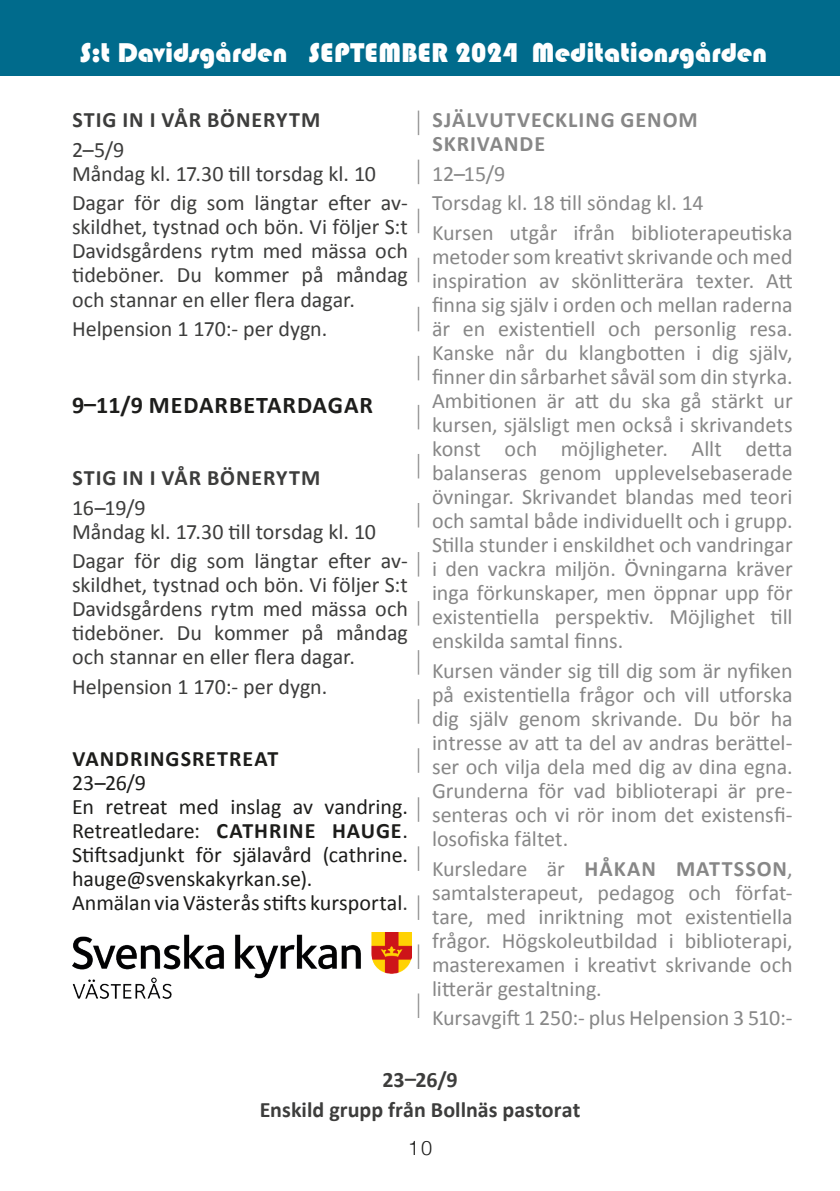
<style>
.page{position:relative;width:840px;height:1191px;background:#fff}
.page>*{position:absolute;margin:0;border:0;box-sizing:border-box;transform-origin:0 0}
.Program_normal_S_t_David{font:28px "Bauhaus 93";color:#fff}
.t1{font:700 24px "Calibri";letter-spacing:.04em;color:#1d1d1b}
.t2{font:22px/24px "Calibri";color:#878787;text-align:justify}
.Program_normal_S_t_David-2{font:22px/24px "Calibri";color:#3d3d3c;text-align:justify}
.Program_normal_S_t_David-3{font:22px/24px "Calibri";letter-spacing:-.005em;color:#1d1d1b;text-align:justify}
.Program_normal_S_t_David-4{font:700 22px "Calibri";letter-spacing:.005em;color:#3d3d3c}
.Program_normal_S_t_David-5{font:700 22px "Calibri";letter-spacing:.04em;color:#3d3d3c}
.t3{font:700 22px/24px "Calibri";letter-spacing:.04em;color:#878787}
.Program_normal_S_t_David-6{font:700 22px "Calibri";letter-spacing:.04em;color:#1d1d1b}
.hedens_rubrik_2{font:300 20px "Helvetica";color:#1d1d1b}
.s1{font-weight:700}
.s2{color:#3d3d3c}
</style>
<div class="page">
<div style="left:0;top:0;width:839px;height:76px;background:#006b8c"></div>
<svg style="left:417px;top:111px;width:2px;height:907px"></svg>
<img style="left:72px;top:932px;width:339px;height:66px">
<p class="Program_normal_S_t_David" style="left:80px;top:37px;width:688px">S:t Davidsgården SEPTEMBER 2024 Meditationsgården</p>
<p class="Program_normal_S_t_David-5" style="left:72px;top:106px;width:249px">STIG IN I VÅR BÖNERYTM</p>
<p class="Program_normal_S_t_David-2" style="left:72px;top:136px;width:54px">2–5/9</p>
<p class="Program_normal_S_t_David-2" style="left:72px;top:160px;width:305px">Måndag kl. 17.30 till torsdag kl. 10</p>
<p class="Program_normal_S_t_David-2" style="left:72px;top:190px;width:337px">Dagar för dig som längtar efter av&shy;skildhet, tystnad och bön. Vi följer S:t Davidsgårdens rytm med mässa och tideböner. Du kommer på måndag och stannar en eller flera dagar.</p>
<p class="Program_normal_S_t_David-2" style="left:72px;top:316px;width:257px">Helpension 1 170:- per dygn.</p>
<p class="t3" style="left:432px;top:107px;width:267px">SJÄLVUTVECKLING GENOM<br>SKRIVANDE</p>
<p class="t2" style="left:432px;top:160px;width:75px">12–15/9</p>
<p class="t2" style="left:432px;top:190px;width:273px">Torsdag kl. 18 till söndag kl. 14</p>
<p class="t2" style="left:432px;top:220px;width:362px">Kursen utgår ifrån biblioterapeutiska metoder som kreativt skrivande och med inspiration av skönlitterära texter. Att finna sig själv i orden och mellan raderna är en existentiell och personlig resa.<br>Kanske når du klangbotten i dig själv, finner din sårbarhet såväl som din styrka.<br>Ambitionen är att du ska gå stärkt ur kursen, själsligt men också i skrivandets konst och möjligheter. Allt detta balanseras genom upplevelsebaserade övningar. Skrivandet blandas med teori och samtal både individuellt och i grupp.<br>Stilla stunder i enskildhet och vandringar i den vackra miljön. Övningarna kräver inga förkunskaper, men öppnar upp för existentiella perspektiv. Möjlighet till enskilda samtal finns.</p>
<p class="t2" style="left:432px;top:657px;width:362px">Kursen vänder sig till dig som är nyfiken på existentiella frågor och vill utforska dig själv genom skrivande. Du bör ha intresse av att ta del av andras berättel&shy;ser och vilja dela med dig av dina egna.<br>Grunderna för vad biblioterapi är pre&shy;senteras och vi rör inom det existensfi&shy;losofiska fältet.</p>
<p class="t2" style="left:432px;top:855px;width:362px">Kursledare är <span class="s1">HÅKAN MATTSSON</span>, samtalsterapeut, pedagog och förfat&shy;tare, med inriktning mot existentiella frågor. Högskoleutbildad i biblioterapi, masterexamen i kreativt skrivande och litterär gestaltning.</p>
<p class="t2" style="left:432px;top:1005px;width:362px">Kursavgift 1 250:- plus Helpension 3 510:-</p>
<p class="t1" style="left:72px;top:390px;width:302px">9–11/9 MEDARBETARDAGAR</p>
<p class="Program_normal_S_t_David-5" style="left:72px;top:464px;width:249px">STIG IN I VÅR BÖNERYTM</p>
<p class="Program_normal_S_t_David-2" style="left:72px;top:494px;width:75px">16–19/9</p>
<p class="Program_normal_S_t_David-2" style="left:72px;top:518px;width:305px">Måndag kl. 17.30 till torsdag kl. 10</p>
<p class="Program_normal_S_t_David-2" style="left:72px;top:548px;width:337px">Dagar för dig som längtar efter av&shy;skildhet, tystnad och bön. Vi följer S:t Davidsgårdens rytm med mässa och tideböner. Du kommer på måndag och stannar en eller flera dagar.</p>
<p class="Program_normal_S_t_David-2" style="left:72px;top:674px;width:257px">Helpension 1 170:- per dygn.</p>
<p class="Program_normal_S_t_David-6" style="left:72px;top:745px;width:207px">VANDRINGSRETREAT</p>
<p class="Program_normal_S_t_David-3" style="left:72px;top:770px;width:75px">23–26/9</p>
<p class="Program_normal_S_t_David-3" style="left:72px;top:794px;width:337px">En retreat med inslag av vandring.<br>Retreatledare: <span class="s1">CATHRINE HAUGE</span>.<br>Stiftsadjunkt för själavård (cathrine. hauge@svenskakyrkan.se).</p>
<p class="Program_normal_S_t_David-3" style="left:72px;top:890px;width:337px">Anmälan via Västerås stifts kursportal<span class="s2">.</span></p>
<p class="Program_normal_S_t_David-4" style="left:382px;top:1066px;width:77px">23–26/9</p>
<p class="Program_normal_S_t_David-4" style="left:259px;top:1095px;width:322px">Enskild grupp från Bollnäs pastorat</p>
<p class="hedens_rubrik_2" style="left:407px;top:1130px;width:26px">10</p>
</div>
